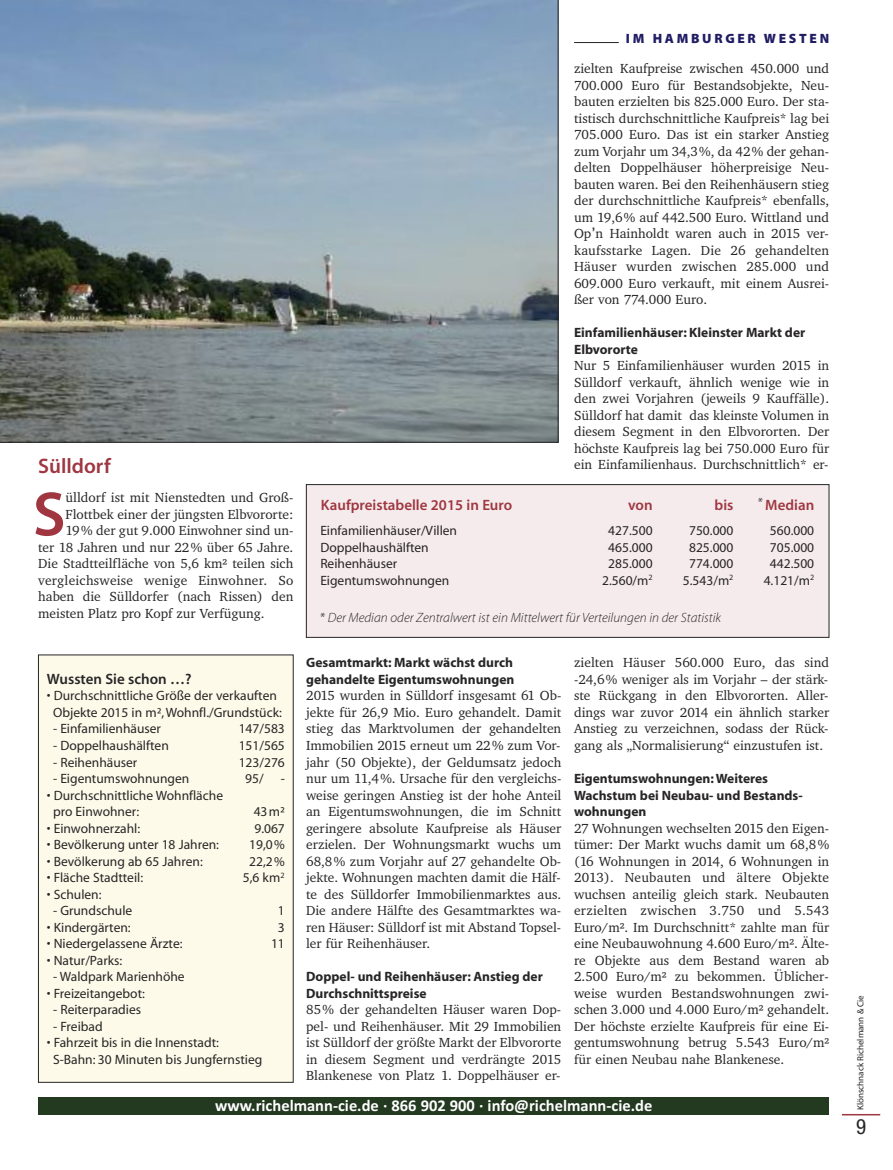
<style>
.page{position:relative;width:893px;height:1170px;background:#fff}
.page>*{position:absolute;margin:0;border:0;box-sizing:border-box;transform-origin:0 0}
.t1{font:63px "Adobe Corp ID Myriad Sb";color:#9f3640}
.t2{font:21px "Adobe Corp ID Myriad Sb";color:#9f3640}
.t3{font:condensed 21px "Helvetica Neue";color:#272526}
.t4{font:700 16.5px "Calibri";color:#fff}
.t5{font:15px "Adobe Corp ID Myriad Sb";color:#9f3640}
.t6{font:15px "Adobe Corp ID Myriad Sb";color:#272526}
.t7{font:13.5px/16.5px "Charter Itc T";color:#272526;text-align:justify}
.t8{font:13.5px/16.5px "Adobe Corp ID Myriad Rg";color:#272526;text-align:center}
.t9{font:13.5px/16.5px "Adobe Corp ID Myriad Bd";color:#272526}
.t10{font:13.5px "Adobe Corp ID Myriad Lt It";color:#272526}
.t11{font:13.5px "Charter Itc T";letter-spacing:.02em;color:#272526}
.t12{font:13.5px "Adobe Corp ID Myriad Bl";letter-spacing:.2em;color:#211d64}
.t13{font:9px "Adobe Corp ID Myriad Rg";color:#272526}
.s1{font-family:"Lucida Grande"}
</style>
<div class="page">
<hr style="left:842px;top:1113px;width:38px;height:2px;background:#9f3640">
<div style="left:38px;top:1097px;width:791px;height:17px;background:#233920"></div>
<div style="left:38px;top:655px;width:255px;height:427px;background:#fefaea"></div>
<div style="left:38px;top:654px;width:255px;height:428px;border:1px solid #272526"></div>
<div style="left:306px;top:484px;width:523px;height:153px;background:#f5ebec"></div>
<div style="left:306px;top:484px;width:523px;height:153px;border:1px solid #272526"></div>
<hr style="left:574px;top:42px;width:45px;height:1px;background:#272526">
<svg style="left:0;top:0;width:558px;height:442px;background:#8596a2"></svg>
<p class="t12" style="left:626px;top:33px;width:205px">IM HAMBURGER WESTEN</p>
<p class="t7" style="left:574px;top:60px;width:257px">zielten Kaufpreise zwischen 450.000 und 700.000 Euro für Bestandsobjekte, Neu&shy;bauten erzielten bis 825.000 Euro. Der sta&shy;tistisch durchschnittliche Kaufpreis* lag bei 705.000 Euro. Das ist ein starker Anstieg zum Vorjahr um 34,3%, da 42% der gehan&shy;delten Doppelhäuser höherpreisige Neu&shy;bauten waren. Bei den Reihenhäusern stieg der durchschnittliche Kaufpreis* ebenfalls, um 19,6% auf 442.500 Euro. Wittland und Op<span class="s1">’</span>n Hainholdt waren auch in 2015 ver&shy;kaufsstarke Lagen. Die 26 gehandelten Häuser wurden zwischen 285.000 und 609.000 Euro verkauft, mit einem Ausrei&shy;ßer von 774.000 Euro.</p>
<p class="t9" style="left:574px;top:325px;width:233px">Einfamilienhäuser: Kleinster Markt der<br>Elbvororte</p>
<p class="t7" style="left:574px;top:357px;width:257px">Nur 5 Einfamilienhäuser wurden 2015 in Sülldorf verkauft, ähnlich wenige wie in den zwei Vorjahren (jeweils 9 Kauffälle).<br>Sülldorf hat damit das kleinste Volumen in diesem Segment in den Elbvororten. Der höchste Kaufpreis lag bei 750.000 Euro für ein Einfamilienhaus. Durchschnittlich* er-</p>
<h2 class="t2" style="left:38px;top:457px;width:74px">Sülldorf</h2>
<h1 class="t1" style="left:33px;top:490px;width:34px">S</h1>
<p class="t5" style="left:321px;top:499px;width:193px">Kaufpreistabelle 2015 in Euro</p>
<p class="t7" style="left:66px;top:489px;width:229px">ülldorf ist mit Nienstedten und Groß-</p>
<p class="t7" style="left:66px;top:506px;width:229px">Flottbek einer der jüngsten Elbvororte:</p>
<p class="t7" style="left:66px;top:522px;width:229px">19% der gut 9.000 Einwohner sind un-</p>
<p class="t7" style="left:38px;top:539px;width:257px">ter 18 Jahren und nur 22% über 65 Jahre.</p>
<p class="t7" style="left:38px;top:555px;width:257px">Die Stadtteilfläche von 5,6 km² teilen sich</p>
<p class="t11" style="left:38px;top:572px;width:257px">vergleichsweise wenige Einwohner. So</p>
<p class="t7" style="left:38px;top:588px;width:257px">haben die Sülldorfer (nach Rissen) den</p>
<p class="t7" style="left:38px;top:605px;width:228px">meisten Platz pro Kopf zur Verfügung.</p>
<p class="t5" style="left:757px;top:499px;width:58px"><sup>*</sup> Median</p>
<p class="t8" style="left:764px;top:523px;width:52px">560.000<br>705.000<br>442.500<br>4.121/m<sup>2</sup></p>
<p class="t5" style="left:715px;top:499px;width:20px">bis</p>
<p class="t8" style="left:683px;top:523px;width:52px">750.000<br>825.000<br>774.000<br>5.543/m<sup>2</sup></p>
<p class="t5" style="left:628px;top:499px;width:26px">von</p>
<p class="t8" style="left:602px;top:523px;width:52px">427.500<br>465.000<br>285.000<br>2.560/m<sup>2</sup></p>
<p class="t8" style="left:320px;top:523px;width:138px;text-align:left">Einfamilienhäuser/Villen<br>Doppelhaushälften<br>Reihenhäuser<br>Eigentumswohnungen</p>
<p class="t10" style="left:319px;top:612px;width:403px">* Der Median oder Zentralwert ist ein Mittelwert für Verteilungen in der Statistik</p>
<p class="t6" style="left:47px;top:673px;width:146px">Wussten Sie schon …?</p>
<p class="t8" style="left:47px;top:688px;width:237px">• Durchschnittliche Größe der verkauften<br>Objekte 2015 in m²,Wohnfl./Grundstück:</p>
<p class="t8" style="left:53px;top:721px;width:109px">- Einfamilienhäuser</p>
<p class="t8" style="left:239px;top:721px;width:48px">147/583</p>
<p class="t8" style="left:53px;top:738px;width:117px">- Doppelhaushälften</p>
<p class="t8" style="left:239px;top:738px;width:48px">151/565</p>
<p class="t8" style="left:53px;top:754px;width:86px">- Reihenhäuser</p>
<p class="t8" style="left:239px;top:754px;width:48px">123/276</p>
<p class="t8" style="left:53px;top:771px;width:138px">- Eigentumswohnungen</p>
<p class="t8" style="left:245px;top:771px;width:20px">95/</p>
<p class="t8" style="left:281px;top:771px;width:6px">-</p>
<p class="t8" style="left:53px;top:787px;width:172px;text-align:left;text-indent:-6px">• Durchschnittliche Wohnfläche pro Einwohner:</p>
<p class="t8" style="left:254px;top:804px;width:33px">43m²</p>
<p class="t8" style="left:47px;top:820px;width:95px">• Einwohnerzahl:</p>
<p class="t8" style="left:254px;top:820px;width:32px">9.067</p>
<p class="t8" style="left:47px;top:837px;width:174px">• Bevölkerung unter 18 Jahren:</p>
<p class="t8" style="left:249px;top:837px;width:37px">19,0%</p>
<p class="t8" style="left:47px;top:853px;width:158px">• Bevölkerung ab 65 Jahren:</p>
<p class="t8" style="left:249px;top:853px;width:37px">22,2%</p>
<p class="t8" style="left:47px;top:870px;width:98px">• Fläche Stadtteil:</p>
<p class="t8" style="left:243px;top:870px;width:43px">5,6 km<sup>2</sup></p>
<p class="t8" style="left:47px;top:886px;width:56px">• Schulen:</p>
<p class="t8" style="left:53px;top:903px;width:81px">- Grundschule</p>
<p class="t8" style="left:278px;top:903px;width:8px">1</p>
<p class="t8" style="left:47px;top:919px;width:85px">• Kindergärten:</p>
<p class="t8" style="left:278px;top:919px;width:8px">3</p>
<p class="t8" style="left:47px;top:936px;width:137px">• Niedergelassene Ärzte:</p>
<p class="t8" style="left:271px;top:936px;width:15px">11</p>
<p class="t8" style="left:47px;top:952px;width:77px">• Natur/Parks:</p>
<p class="t8" style="left:53px;top:969px;width:133px">- Waldpark Marienhöhe</p>
<p class="t8" style="left:47px;top:985px;width:100px">• Freizeitangebot:</p>
<p class="t8" style="left:53px;top:1002px;width:90px">- Reiterparadies</p>
<p class="t8" style="left:53px;top:1018px;width:51px">- Freibad</p>
<p class="t8" style="left:53px;top:1035px;width:211px;text-align:left;text-indent:-6px">• Fahrzeit bis in die Innenstadt:<br>S-Bahn: 30 Minuten bis Jungfernstieg</p>
<p class="t9" style="left:306px;top:655px;width:210px">Gesamtmarkt: Markt wächst durch gehandelte Eigentumswohnungen</p>
<p class="t7" style="left:306px;top:687px;width:257px">2015 wurden in Sülldorf insgesamt 61 Ob&shy;jekte für 26,9 Mio. Euro gehandelt. Damit stieg das Marktvolumen der gehandelten Immobilien 2015 erneut um 22% zum Vor&shy;jahr (50 Objekte), der Geldumsatz jedoch nur um 11,4%. Ursache für den vergleichs&shy;weise geringen Anstieg ist der hohe Anteil an Eigentumswohnungen, die im Schnitt geringere absolute Kaufpreise als Häuser erzielen. Der Wohnungsmarkt wuchs um 68,8% zum Vorjahr auf 27 gehandelte Ob&shy;jekte. Wohnungen machten damit die Hälf&shy;te des Sülldorfer Immobilienmarktes aus.<br>Die andere Hälfte des Gesamtmarktes wa&shy;ren Häuser: Sülldorf ist mit Abstand Topsel&shy;ler für Reihenhäuser.</p>
<p class="t9" style="left:306px;top:969px;width:238px">Doppel- und Reihenhäuser: Anstieg der<br>Durchschnittspreise</p>
<p class="t7" style="left:306px;top:1001px;width:257px">85% der gehandelten Häuser waren Dop&shy;pel- und Reihenhäuser. Mit 29 Immobilien ist Sülldorf der größte Markt der Elbvororte in diesem Segment und verdrängte 2015<br>Blankenese von Platz 1. Doppelhäuser er-</p>
<p class="t7" style="left:574px;top:654px;width:257px">zielten Häuser 560.000 Euro, das sind -24,6% weniger als im Vorjahr – der stärk&shy;ste Rückgang in den Elbvororten. Aller&shy;dings war zuvor 2014 ein ähnlich starker Anstieg zu verzeichnen, sodass der Rück&shy;gang als „Normalisierung“ einzustufen ist.</p>
<p class="t9" style="left:574px;top:771px;width:230px">Eigentumswohnungen:Weiteres<br>Wachstum bei Neubau- und Bestands&shy;wohnungen</p>
<p class="t7" style="left:574px;top:819px;width:257px">27 Wohnungen wechselten 2015 den Eigen&shy;tümer: Der Markt wuchs damit um 68,8% (16 Wohnungen in 2014, 6 Wohnungen in 2013). Neubauten und ältere Objekte wuchsen anteilig gleich stark. Neubauten erzielten zwischen 3.750 und 5.543<br>Euro/m². Im Durchschnitt* zahlte man für eine Neubauwohnung 4.600 Euro/m². Älte&shy;re Objekte aus dem Bestand waren ab 2.500 Euro/m² zu bekommen. Üblicher&shy;weise wurden Bestandswohnungen zwi&shy;schen 3.000 und 4.000 Euro/m² gehandelt.<br>Der höchste erzielte Kaufpreis für eine Ei&shy;gentumswohnung betrug 5.543 Euro/m² für einen Neubau nahe Blankenese.</p>
<p class="t4" style="left:215px;top:1095px;width:439px">www.richelmann-cie.de · 866 902 900 · info@richelmann-cie.de</p>
<p class="t13" style="left:857px;top:1110px;width:117px;rotate:-90deg">Klönschnack Richelmann &amp; Cie</p>
<h2 class="t3" style="left:856px;top:1118px;width:12px">9</h2>
</div>
